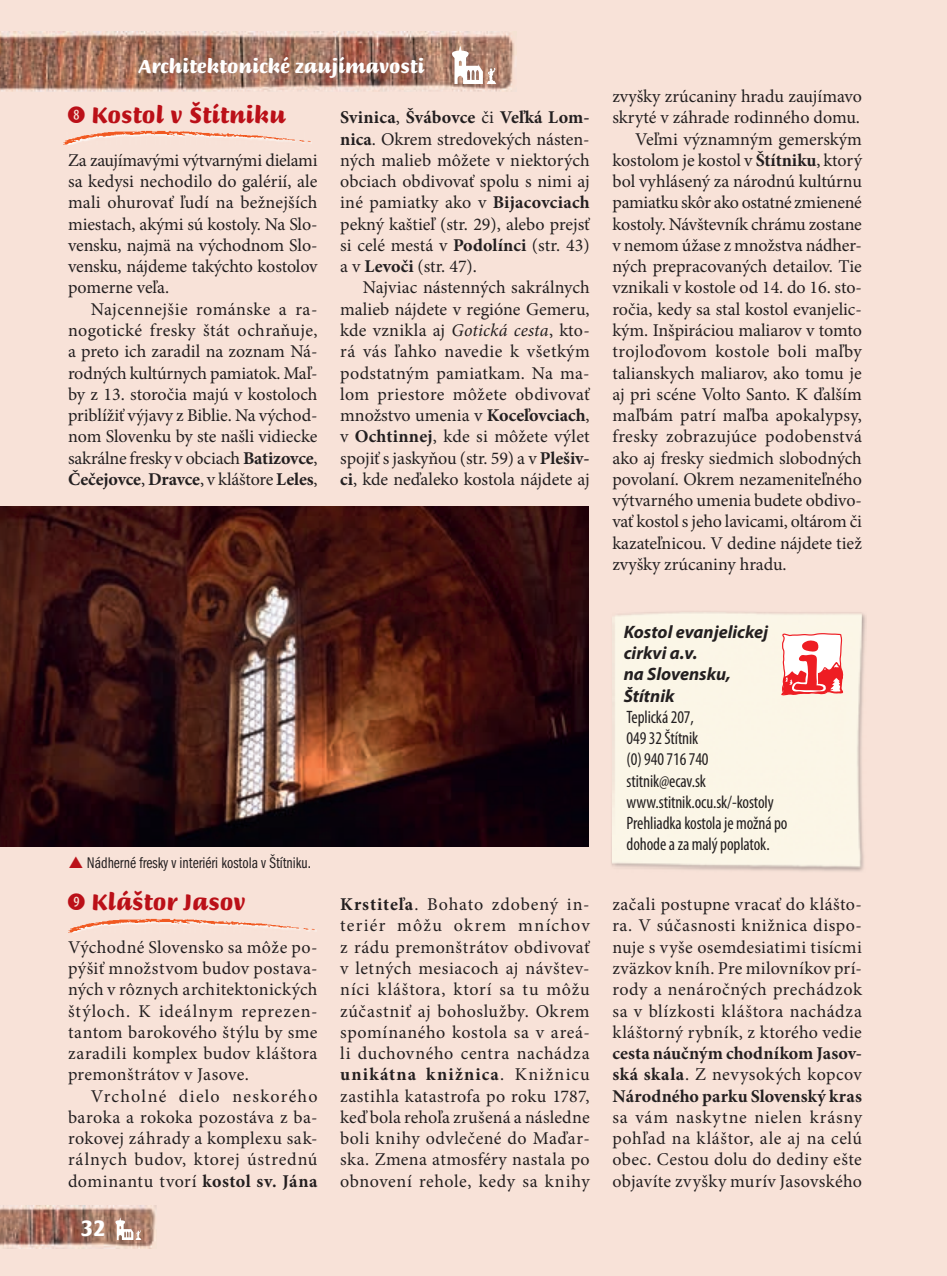
<style>
.page{position:relative;width:947px;height:1276px;background:#f8e2d8}
.page>*{position:absolute;margin:0;border:0;box-sizing:border-box;transform-origin:0 0}
.t1{font:24px "Slovensko script";color:#bb1018}
.t2{font:900 24px "Briem Script Std";color:#fff;scale:.96 1}
.t3{font:20px "Slovensko script";color:#fff}
.t4{font:18px/21.2px "Minion Pro";color:#231f20;text-align:justify}
.t5{font:condensed 18px/21.2px "Myriad Pro";letter-spacing:-.005em;color:#231f20;scale:.96 1}
.t6{font:700 18px/21.2px "Minion Pro";letter-spacing:.005em;color:#231f20;text-align:justify}
.t7{font:18px "Minion Pro";letter-spacing:.025em;color:#231f20}
.t8{font:italic 700 18px/21.2px "Myriad Pro";color:#231f20}
.t9{font:18px "Minion Pro";letter-spacing:.02em;color:#231f20}
.t10{font:16px "Franklin Got Itc TOT Boo Com";color:#231f20}
.s1{font-family:"cislavkulach"}
.s2{font-weight:700}
.s3{font-style:italic}
.s4{font-weight:400}
</style>
<div class="page">
<img style="left:0;top:506px;width:588px;height:340px">
<img style="left:63px;top:131px;width:247px;height:14px">
<img style="left:68px;top:918px;width:247px;height:14px">
<img style="left:611px;top:613px;width:255px;height:259px">
<div style="left:612px;top:612px;width:250px;height:255px;background:#fbf6e7"></div>
<svg style="left:780px;top:625px;width:65px;height:79px;background:#f8b4b1"></svg>
<img style="left:0;top:32px;width:515px;height:60px">
<img style="left:0;top:1205px;width:157px;height:43px">
<svg style="left:112px;top:1217px;width:30px;height:22px"></svg>
<svg style="left:446px;top:46px;width:51px;height:37px;background:#c2a598"></svg>
<p class="t3" style="left:139px;top:53px;width:287px">Architektonické zaujímavosti</p>
<h1 class="t1" style="left:68px;top:99px;width:219px"><span class="s1">H</span> Kostol v Štítniku</h1>
<p class="t4" style="left:68px;top:150px;width:251px">Za zaujímavými výtvarnými dielami sa kedysi nechodilo do galérií, ale mali ohurovať ľudí na bežnejších miestach, akými sú kostoly. Na Slo&shy;vensku, najmä na východnom Slo&shy;vensku, nájdeme takýchto kostolov pomerne veľa.</p>
<p class="t4" style="left:68px;top:298px;width:251px;text-indent:23px">Najcennejšie románske a ra&shy;nogotické fresky štát ochraňuje, a preto ich zaradil na zoznam Ná&shy;rodných kultúrnych pamiatok. Maľ&shy;by z 13. storočia majú v kostoloch priblížiť výjavy z Biblie. Na východ&shy;nom Slovenku by ste našli vidiecke sakrálne fresky v obciach <span class="s2">Batizovce</span>, <span class="s2">Čečejovce</span>, <span class="s2">Dravce</span>, v kláštore <span class="s2">Leles</span>,</p>
<p class="t4" style="left:340px;top:107px;width:251px"><span class="s2">Svinica</span>, <span class="s2">Švábovce</span> či <span class="s2">Veľká Lom&shy;nica</span>. Okrem stredovekých násten&shy;ných malieb môžete v niektorých obciach obdivovať spolu s nimi aj iné pamiatky ako v <span class="s2">Bijacovciach </span>pekný kaštieľ (str. 29), alebo prejsť si celé mestá v <span class="s2">Podolínci</span> (str. 43) a v <span class="s2">Levoči</span> (str. 47).</p>
<p class="t4" style="left:340px;top:277px;width:251px;text-indent:23px">Najviac nástenných sakrálnych malieb nájdete v regióne Gemeru, kde vznikla aj <span class="s3">Gotická cesta</span>, kto&shy;rá vás ľahko navedie k všetkým podstatným pamiatkam. Na ma&shy;lom priestore môžete obdivovať množstvo umenia v <span class="s2">Koceľovciach</span>, v <span class="s2">Ochtinnej</span>, kde si môžete výlet spojiť s jaskyňou (str. 59) a v <span class="s2">Plešiv&shy;ci</span>, kde neďaleko kostola nájdete aj</p>
<p class="t10" style="left:87px;top:853px;width:226px">Nádherné fresky v interiéri kostola v Štítniku.</p>
<p class="t4" style="left:612px;top:86px;width:251px">zvyšky zrúcaniny hradu zaujímavo</p>
<p class="t4" style="left:612px;top:107px;width:249px">skryté v záhrade rodinného domu.</p>
<p class="t4" style="left:635px;top:128px;width:228px">Veľmi významným gemerským</p>
<p class="t4" style="left:612px;top:150px;width:251px">kostolom je kostol v <span class="s2">Štítniku</span>, ktorý</p>
<p class="t4" style="left:612px;top:171px;width:251px">bol vyhlásený za národnú kultúrnu</p>
<p class="t4" style="left:612px;top:192px;width:251px">pamiatku skôr ako ostatné zmienené</p>
<p class="t4" style="left:612px;top:213px;width:251px">kostoly. Návštevník chrámu zostane</p>
<p class="t4" style="left:612px;top:235px;width:251px">v nemom úžase z množstva nádher-</p>
<p class="t4" style="left:612px;top:256px;width:251px">ných prepracovaných detailov. Tie</p>
<p class="t4" style="left:612px;top:277px;width:251px">vznikali v kostole od 14. do 16. sto-</p>
<p class="t4" style="left:612px;top:298px;width:251px">ročia, kedy sa stal kostol evanjelic-</p>
<p class="t4" style="left:612px;top:320px;width:251px">kým. Inšpiráciou maliarov v tomto</p>
<p class="t7" style="left:612px;top:339px;width:251px">trojloďovom kostole boli maľby</p>
<p class="t4" style="left:612px;top:362px;width:251px">talianskych maliarov, ako tomu je</p>
<p class="t4" style="left:612px;top:383px;width:251px">aj pri scéne Volto Santo. K ďalším</p>
<p class="t9" style="left:612px;top:403px;width:251px">maľbám patrí maľba apokalypsy,</p>
<p class="t7" style="left:612px;top:424px;width:251px">fresky zobrazujúce podobenstvá</p>
<p class="t4" style="left:612px;top:447px;width:251px">ako aj fresky siedmich slobodných</p>
<p class="t4" style="left:612px;top:468px;width:251px">povolaní. Okrem nezameniteľného</p>
<p class="t4" style="left:612px;top:490px;width:251px">výtvarného umenia budete obdivo-</p>
<p class="t4" style="left:612px;top:511px;width:251px">vať kostol s jeho lavicami, oltárom či</p>
<p class="t4" style="left:612px;top:532px;width:251px">kazateľnicou. V dedine nájdete tiež</p>
<p class="t4" style="left:612px;top:553px;width:176px">zvyšky zrúcaniny hradu.</p>
<p class="t8" style="left:624px;top:620px;width:146px">Kostol evanjelickej cirkvi a.v.<br>na Slovensku,<br>Štítnik</p>
<p class="t5" style="left:626px;top:706px;width:169px">Teplická 207,<br>049 32 Štítnik<br>(0) 940 716 740 stitnik@ecav.sk www.stitnik.ocu.sk/-kostoly<br>Prehliadka kostola je možná po dohode a za malý poplatok.</p>
<h1 class="t1" style="left:68px;top:886px;width:179px"><span class="s1">I</span> Kláštor Jasov</h1>
<p class="t4" style="left:68px;top:936px;width:251px">Východné Slovensko sa môže po&shy;pýšiť množstvom budov postava&shy;ných v rôznych architektonických štýloch. K ideálnym reprezen&shy;tantom barokového štýlu by sme zaradili komplex budov kláštora premonštrátov v Jasove.</p>
<p class="t4" style="left:68px;top:1085px;width:251px;text-indent:23px">Vrcholné dielo neskorého baroka a rokoka pozostáva z ba&shy;rokovej záhrady a komplexu sak&shy;rálnych budov, ktorej ústrednú dominantu tvorí <span class="s2">kostol sv. Jána</span></p>
<h1 class="t2" style="left:81px;top:1215px;width:28px">32</h1>
<p class="t4" style="left:340px;top:894px;width:251px"><span class="s2">Krstiteľa</span>. Bohato zdobený in&shy;teriér môžu okrem mníchov z rádu premonštrátov obdivovať v letných mesiacoch aj návštev&shy;níci kláštora, ktorí sa tu môžu zúčastniť aj bohoslužby. Okrem spomínaného kostola sa v areá&shy;li duchovného centra nachádza <span class="s2">unikátna knižnica</span>. Knižnicu zastihla katastrofa po roku 1787, keď bola rehoľa zrušená a následne boli knihy odvlečené do Maďar&shy;ska. Zmena atmosféry nastala po obnovení rehole, kedy sa knihy</p>
<p class="t4" style="left:612px;top:894px;width:251px">začali postupne vracať do klášto&shy;ra. V súčasnosti knižnica dispo&shy;nuje s vyše osemdesiatimi tisícmi zväzkov kníh. Pre milovníkov prí&shy;rody a nenáročných prechádzok sa v blízkosti kláštora nachádza kláštorný rybník, z ktorého vedie</p>
<p class="t6" style="left:612px;top:1042px;width:251px">cesta náučným chodníkom Jasov&shy;ská skala<span class="s4">. Z nevysokých kopcov </span>Národného parku Slovenský kras</p>
<p class="t4" style="left:612px;top:1106px;width:251px">sa vám naskytne nielen krásny pohľad na kláštor, ale aj na celú obec. Cestou dolu do dediny ešte objavíte zvyšky murív Jasovského</p>
</div>
